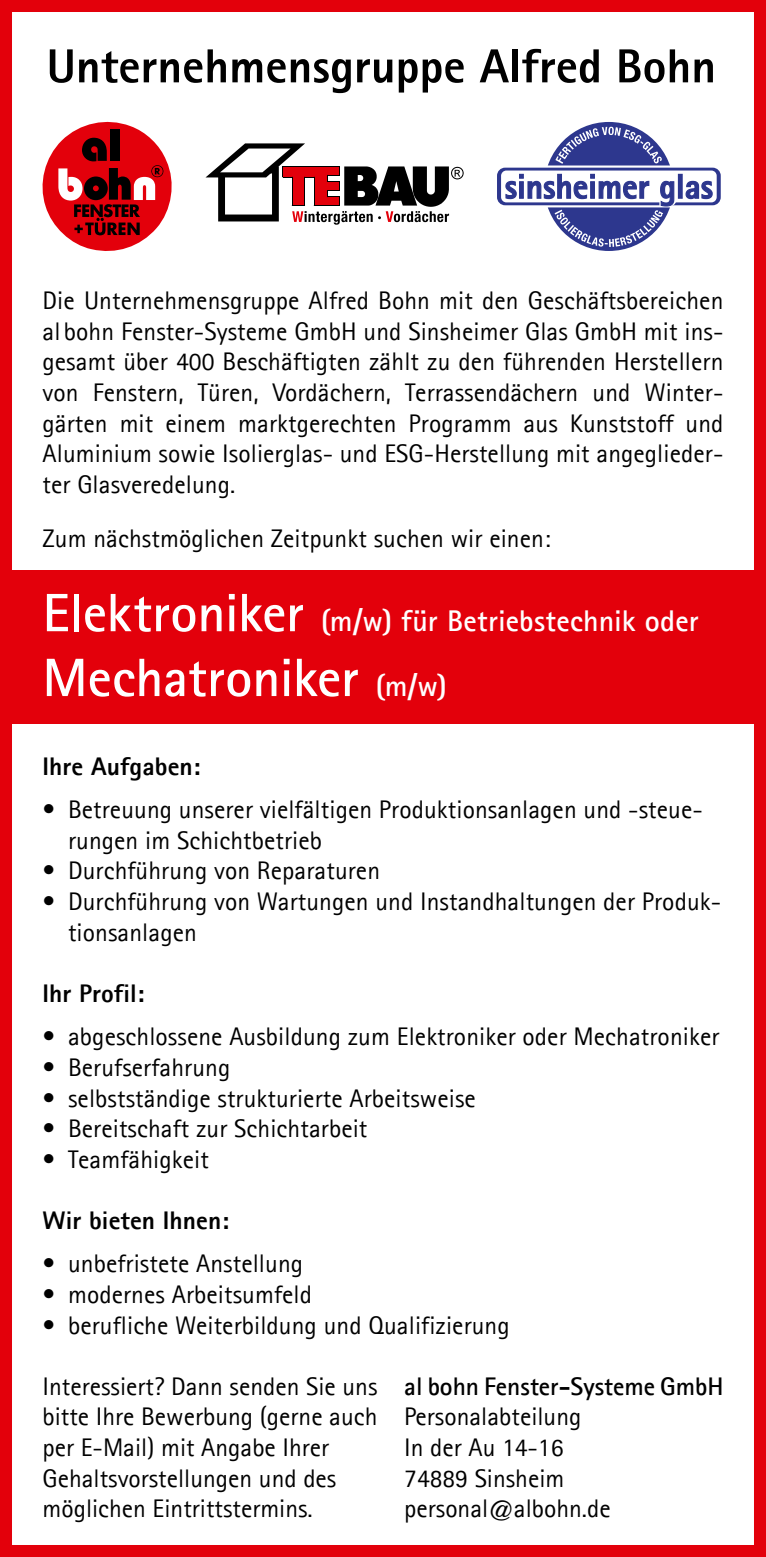
<style>
.page{position:relative;width:766px;height:1557px;background:#fff}
.page>*{position:absolute;margin:0;border:0;box-sizing:border-box;transform-origin:0 0}
.Stelle{font:700 54px "Agfa Rotis Sans Serif";color:#fff}
.Stelle-2{font:700 30px "Agfa Rotis Sans Serif";letter-spacing:.01em;color:#fff}
.Aufzählung{font:25.5px/30.6px "Agfa Rotis Sans Serif";letter-spacing:.005em;color:#000}
.Fließtext{font:25.5px/30.6px "Agfa Rotis Sans Serif";letter-spacing:.005em;color:#000;text-align:justify}
.unterer_Block{font:25.5px "Agfa Rotis Sans Serif";color:#000}
.Überschrift_Aufzählu{font:800 25.5px "Agfa Rotis Sans Serif";letter-spacing:.005em;color:#000}
.s1{font-size:54px}
.s2{font-size:30px}
.s3{font-weight:700}
</style>
<div class="page">
<div style="left:0;top:0;width:765px;height:1556px;border:12px solid #e3000b"></div>
<div style="left:0;top:570px;width:765px;height:153px;background:#e3000b"></div>
<svg style="left:50px;top:49px;width:23px;height:34px"></svg>
<svg style="left:79px;top:49px;width:147px;height:34px"></svg>
<svg style="left:232px;top:59px;width:53px;height:24px"></svg>
<svg style="left:291px;top:59px;width:59px;height:34px"></svg>
<svg style="left:357px;top:59px;width:35px;height:24px"></svg>
<svg style="left:398px;top:59px;width:65px;height:34px"></svg>
<svg style="left:479px;top:49px;width:30px;height:33px"></svg>
<div style="left:512px;top:49px;width:5px;height:33px;background:#000"></div>
<svg style="left:522px;top:49px;width:76px;height:34px"></svg>
<svg style="left:619px;top:49px;width:69px;height:34px"></svg>
<svg style="left:694px;top:59px;width:18px;height:23px"></svg>
<svg style="left:205px;top:143px;width:258px;height:82px"></svg>
<svg style="left:42px;top:121px;width:130px;height:130px"></svg>
<div style="left:544px;top:122px;width:129px;height:129px;background:#2d378e;border-radius:50%"></div>
<svg style="left:494px;top:165px;width:229px;height:42px"></svg>
<div style="left:497px;top:168px;width:223px;height:37px;background:#2d378e;border-radius:8px"></div>
<div style="left:501px;top:170px;width:215px;height:32px;background:#fff;border-radius:5px"></div>
<svg style="left:505px;top:174px;width:207px;height:73px"></svg>
<svg style="left:555px;top:127px;width:107px;height:37px"></svg>
<p class="Fließtext" style="left:43px;top:285px;width:682px">Die Unternehmensgruppe Alfred Bohn mit den Geschäftsbereichen al bohn Fenster-Systeme GmbH und Sinsheimer Glas GmbH mit ins&shy;gesamt über 400 Beschäftigten zählt zu den führenden Herstellern von Fenstern, Türen, Vordächern, Terrassendächern und Winter&shy;gärten mit einem marktgerechten Programm aus Kunststoff und Aluminium sowie Isolierglas- und ESG-Herstellung mit angeglieder&shy;ter Glasveredelung.</p>
<p class="Fließtext" style="left:43px;top:523px;width:509px">Zum nächstmöglichen Zeitpunkt suchen wir einen:</p>
<p class="Stelle-2" style="left:43px;top:602px;width:657px"><span class="s1">Elektroniker</span> (m/w) für Betriebstechnik oder</p>
<p class="Stelle" style="left:43px;top:643px;width:406px">Mechatroniker <span class="s2">(m/w)</span></p>
<p class="Überschrift_Aufzählu" style="left:43px;top:750px;width:159px">Ihre Aufgaben:</p>
<p class="Aufzählung" style="left:68px;top:794px;width:636px;text-indent:-26px">• Betreuung unserer vielfältigen Produktionsanlagen und -steue&shy;rungen im Schichtbetrieb</p>
<p class="Aufzählung" style="left:43px;top:855px;width:339px">• Durchführung von Reparaturen</p>
<p class="Aufzählung" style="left:68px;top:886px;width:654px;text-indent:-26px">• Durchführung von Wartungen und Instandhaltungen der Produk&shy;tionsanlagen</p>
<p class="Überschrift_Aufzählu" style="left:43px;top:977px;width:103px">Ihr Profil:</p>
<p class="Aufzählung" style="left:43px;top:1021px;width:678px">• abgeschlossene Ausbildung zum Elektroniker oder Mechatroniker</p>
<p class="Aufzählung" style="left:43px;top:1051px;width:189px">• Berufserfahrung</p>
<p class="Aufzählung" style="left:43px;top:1082px;width:435px">• selbstständige strukturierte Arbeitsweise</p>
<p class="Aufzählung" style="left:43px;top:1112px;width:326px">• Bereitschaft zur Schichtarbeit</p>
<p class="Aufzählung" style="left:43px;top:1143px;width:168px">• Teamfähigkeit</p>
<p class="Überschrift_Aufzählu" style="left:43px;top:1203px;width:188px">Wir bieten Ihnen:</p>
<p class="Aufzählung" style="left:43px;top:1248px;width:262px">• unbefristete Anstellung</p>
<p class="Aufzählung" style="left:43px;top:1278px;width:271px">• modernes Arbeitsumfeld</p>
<p class="Aufzählung" style="left:43px;top:1309px;width:468px">• berufliche Weiterbildung und Qualifizierung</p>
<p class="unterer_Block" style="left:43px;top:1370px;width:682px">Interessiert? Dann senden Sie uns <span class="s3">al bohn Fenster-Systeme GmbH</span></p>
<p class="unterer_Block" style="left:43px;top:1401px;width:540px">bitte Ihre Bewerbung (gerne auch Personalabteilung</p>
<p class="unterer_Block" style="left:43px;top:1432px;width:288px">per E-Mail) mit Angabe Ihrer</p>
<p class="unterer_Block" style="left:404px;top:1432px;width:161px">In der Au 14-16</p>
<p class="unterer_Block" style="left:43px;top:1462px;width:295px">Gehaltsvorstellungen und des</p>
<p class="unterer_Block" style="left:404px;top:1462px;width:162px">74889 Sinsheim</p>
<p class="unterer_Block" style="left:43px;top:1493px;width:272px">möglichen Eintrittstermins.</p>
<p class="unterer_Block" style="left:404px;top:1493px;width:208px">personal@albohn.de</p>
</div>
